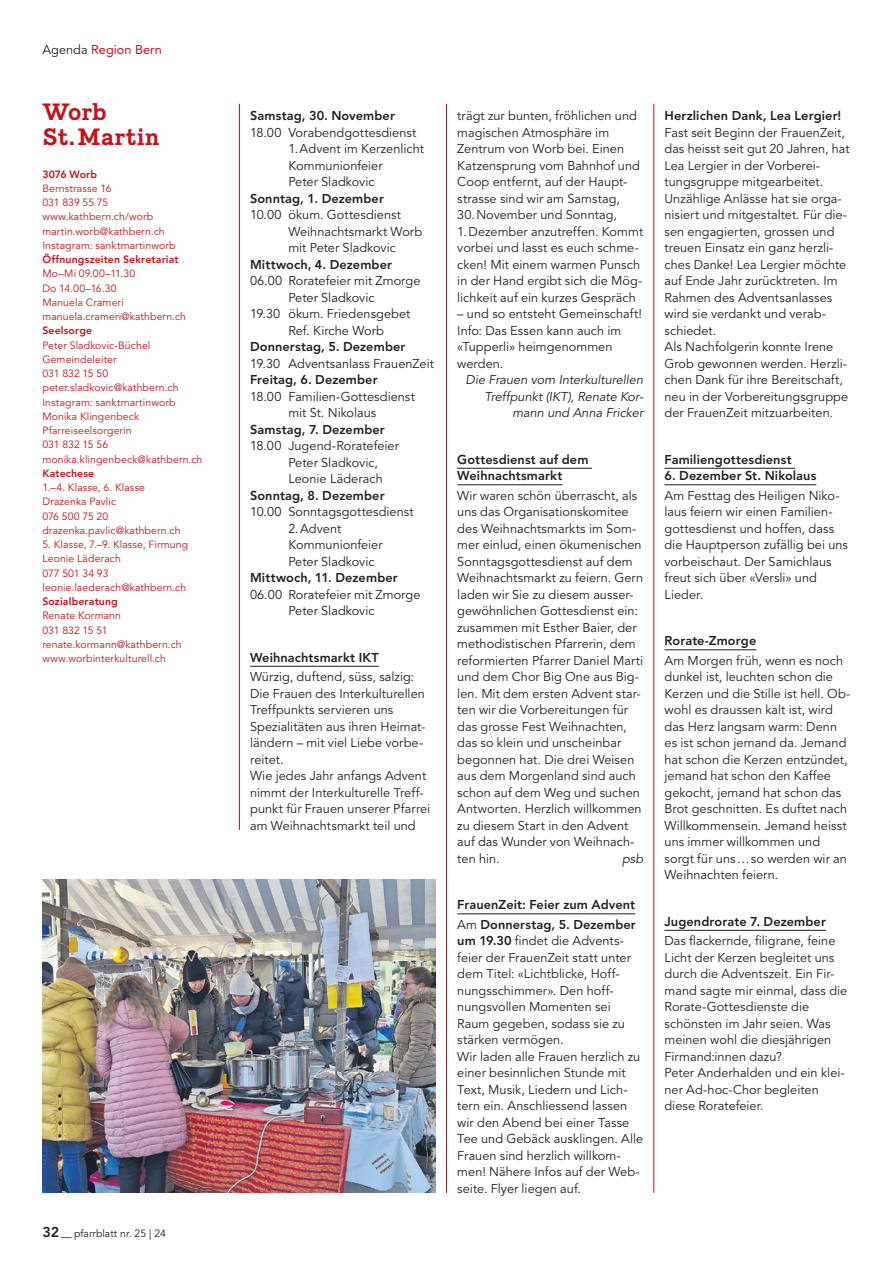
<style>
.page{position:relative;width:893px;height:1263px;background:#fff}
.page>*{position:absolute;margin:0;border:0;box-sizing:border-box;transform-origin:0 0}
.t1{font:700 22.5px/24.8px "Piek";color:#c4121a}
.t2{font:12.75px/16.5px "Avenir LT Std";color:#231f20}
.t3{font:800 12.75px/16.5px "Avenir LT Std";letter-spacing:.005em;color:#231f20}
.t4{font:italic 12.75px/16.5px "Avenir LT Std";color:#231f20;text-align:right}
.t5{font:12.75px "Avenir LT Std";color:#c4121a}
.t6{font:10.5px/14.2px "Avenir LT Std";letter-spacing:.01em;color:#c4121a}
.t7{font:800 10.5px "Avenir LT Std";letter-spacing:.015em;color:#c4121a}
.t8{font:10.5px "Avenir LT Std";color:#231f20}
.s1{color:#231f20}
.s2{font-weight:800;font-size:14.25px}
.s3{font-weight:400}
.s4{font-weight:800}
</style>
<div class="page">
<hr style="left:239px;top:104px;width:1px;height:726px;background:#c4121a">
<hr style="left:446px;top:104px;width:1px;height:1089px;background:#c4121a">
<hr style="left:653px;top:104px;width:1px;height:1089px;background:#c4121a">
<hr style="left:250px;top:666px;width:129px;height:1px;background:#231f20">
<hr style="left:457px;top:468px;width:135px;height:1px;background:#231f20">
<hr style="left:457px;top:484px;width:105px;height:1px;background:#231f20">
<hr style="left:457px;top:913px;width:178px;height:1px;background:#231f20">
<hr style="left:664px;top:468px;width:131px;height:1px;background:#231f20">
<hr style="left:664px;top:484px;width:152px;height:1px;background:#231f20">
<hr style="left:664px;top:649px;width:92px;height:1px;background:#231f20">
<hr style="left:664px;top:930px;width:162px;height:1px;background:#231f20">
<img style="left:43px;top:879px;width:393px;height:314px">
<p class="t5" style="left:43px;top:42px;width:121px"><span class="s1">Agenda</span> Region Bern</p>
<h1 class="t1" style="left:43px;top:100px;width:119px">Worb<br>St.Martin</h1>
<p class="t7" style="left:42px;top:168px;width:56px">3076 Worb</p>
<p class="t6" style="left:42px;top:181px;width:135px">Bernstrasse 16<br>031 839 55 75 www.kathbern.ch/worb martin.worb@kathbern.ch<br>Instagram: sanktmartinworb</p>
<p class="t7" style="left:42px;top:253px;width:138px">Öffnungszeiten Sekretariat</p>
<p class="t6" style="left:42px;top:267px;width:145px">Mo–Mi 09.00–11.30<br>Do 14.00–16.30<br>Manuela Crameri manuela.crameri@kathbern.ch</p>
<p class="t7" style="left:42px;top:325px;width:51px">Seelsorge</p>
<p class="t6" style="left:42px;top:338px;width:162px">Peter Sladkovic-Büchel<br>Gemeindeleiter<br>031 832 15 50 peter.sladkovic@kathbern.ch<br>Instagram: sanktmartinworb<br>Monika Klingenbeck<br>Pfarreiseelsorgerin<br>031 832 15 56 monika.klingenbeck@kathbern.ch</p>
<p class="t7" style="left:42px;top:467px;width:53px">Katechese</p>
<p class="t6" style="left:42px;top:481px;width:140px">1.–4. Klasse, 6. Klasse<br>Drazenka Pavlic<br>076 500 75 20 drazenka.pavlic@kathbern.ch</p>
<p class="t6" style="left:42px;top:538px;width:147px">5. Klasse, 7.–9. Klasse, Firmung<br>Leonie Läderach<br>077 501 34 93 leonie.laederach@kathbern.ch</p>
<p class="t7" style="left:42px;top:595px;width:77px">Sozialberatung</p>
<p class="t6" style="left:42px;top:609px;width:141px">Renate Kormann<br>031 832 15 51 renate.kormann@kathbern.ch www.worbinterkulturell.ch</p>
<p class="t8" style="left:43px;top:1228px;width:125px"><span class="s2">32</span> — pfarrblatt nr. 25 | 24</p>
<p class="t3" style="left:250px;top:108px;width:146px">Samstag, 30. November</p>
<p class="t2" style="left:288px;top:124px;width:137px;text-indent:-38px">18.00 Vorabendgottesdienst<br>1.Advent im Kerzenlicht<br>Kommunionfeier<br>Peter Sladkovic</p>
<p class="t3" style="left:250px;top:190px;width:135px">Sonntag, 1. Dezember</p>
<p class="t2" style="left:288px;top:207px;width:135px;text-indent:-38px">10.00 ökum. Gottesdienst<br>Weihnachtsmarkt Worb mit Peter Sladkovic</p>
<p class="t3" style="left:250px;top:256px;width:144px">Mittwoch, 4. Dezember</p>
<p class="t2" style="left:250px;top:273px;width:172px">06.00 Roratefeier mit Zmorge</p>
<p class="t2" style="left:288px;top:289px;width:88px">Peter Sladkovic</p>
<p class="t2" style="left:250px;top:306px;width:162px">19.30 ökum. Friedensgebet</p>
<p class="t2" style="left:288px;top:322px;width:97px">Ref. Kirche Worb</p>
<p class="t3" style="left:250px;top:339px;width:157px">Donnerstag, 5. Dezember</p>
<p class="t2" style="left:250px;top:355px;width:185px">19.30 Adventsanlass FrauenZeit</p>
<p class="t3" style="left:250px;top:372px;width:129px">Freitag, 6. Dezember</p>
<p class="t2" style="left:250px;top:388px;width:166px;text-align:center">18.00 Familien-Gottesdienst mit St. Nikolaus</p>
<p class="t3" style="left:250px;top:421px;width:136px">Samstag, 7. Dezember</p>
<p class="t2" style="left:288px;top:438px;width:112px;text-indent:-38px">18.00 Jugend-Roratefeier<br>Peter Sladkovic,<br>Leonie Läderach</p>
<p class="t3" style="left:250px;top:487px;width:136px">Sonntag, 8. Dezember</p>
<p class="t2" style="left:288px;top:504px;width:127px;text-indent:-38px">10.00 Sonntagsgottesdienst<br>2.Advent<br>Kommunionfeier<br>Peter Sladkovic</p>
<p class="t3" style="left:250px;top:570px;width:149px">Mittwoch, 11. Dezember</p>
<p class="t2" style="left:250px;top:586px;width:172px;text-align:center">06.00 Roratefeier mit Zmorge<br>Peter Sladkovic</p>
<p class="t3" style="left:250px;top:649px;width:130px">Weihnachtsmarkt IKT</p>
<p class="t2" style="left:250px;top:669px;width:182px">Würzig, duftend, süss, salzig:<br>Die Frauen des Interkulturellen<br>Treffpunkts servieren uns<br>Spezialitäten aus ihren Heimat&shy;ländern – mit viel Liebe vorbe&shy;reitet.<br>Wie jedes Jahr anfangs Advent nimmt der Interkulturelle Treff&shy;punkt für Frauen unserer Pfarrei am Weihnachtsmarkt teil und</p>
<p class="t2" style="left:457px;top:108px;width:187px">trägt zur bunten, fröhlichen und magischen Atmosphäre im<br>Zentrum von Worb bei. Einen<br>Katzensprung vom Bahnhof und<br>Coop entfernt, auf der Haupt&shy;strasse sind wir am Samstag,<br>30.November und Sonntag,<br>1.Dezember anzutreffen. Kommt vorbei und lasst es euch schme&shy;cken! Mit einem warmen Punsch in der Hand ergibt sich die Mög&shy;lichkeit auf ein kurzes Gespräch</p>
<p class="t2" style="left:457px;top:306px;width:186px">– und so entsteht Gemeinschaft!<br>Info: Das Essen kann auch im «Tupperli» heimgenommen werden.</p>
<p class="t4" style="left:465px;top:372px;width:179px">Die Frauen vom Interkulturellen<br>Treffpunkt (IKT), Renate Kor&shy;mann und Anna Fricker</p>
<p class="t3" style="left:457px;top:451px;width:133px">Gottesdienst auf dem<br>Weihnachtsmarkt</p>
<p class="t2" style="left:457px;top:487px;width:187px">Wir waren schön überrascht, als uns das Organisationskomitee des Weihnachtsmarkts im Som&shy;mer einlud, einen ökumenischen<br>Sonntagsgottesdienst auf dem<br>Weihnachtsmarkt zu feiern. Gern laden wir Sie zu diesem ausser&shy;gewöhnlichen Gottesdienst ein: zusammen mit Esther Baier, der methodistischen Pfarrerin, dem reformierten Pfarrer Daniel Marti und dem Chor Big One aus Big&shy;len. Mit dem ersten Advent star&shy;ten wir die Vorbereitungen für das grosse Fest Weihnachten, das so klein und unscheinbar begonnen hat. Die drei Weisen aus dem Morgenland sind auch schon auf dem Weg und suchen<br>Antworten. Herzlich willkommen zu diesem Start in den Advent auf das Wunder von Weihnach&shy;ten hin.</p>
<p class="t4" style="left:622px;top:850px;width:23px">psb</p>
<p class="t3" style="left:457px;top:895px;width:180px;line-height:19.5px">FrauenZeit: Feier zum Advent<br><span class="s3">Am</span> Donnerstag, 5. Dezember</p>
<p class="t2" style="left:457px;top:933px;width:187px"><span class="s4">um 19.30</span> findet die Advents&shy;feier der FrauenZeit statt unter dem Titel: «Lichtblicke, Hoff&shy;nungsschimmer». Den hoff&shy;nungsvollen Momenten sei<br>Raum gegeben, sodass sie zu stärken vermögen.<br>Wir laden alle Frauen herzlich zu einer besinnlichen Stunde mit<br>Text, Musik, Liedern und Lich&shy;tern ein. Anschliessend lassen wir den Abend bei einer Tasse<br>Tee und Gebäck ausklingen. Alle<br>Frauen sind herzlich willkom&shy;men! Nähere Infos auf der Web&shy;seite. Flyer liegen auf.</p>
<p class="t3" style="left:664px;top:108px;width:178px">Herzlichen Dank, Lea Lergier!</p>
<p class="t2" style="left:664px;top:124px;width:187px">Fast seit Beginn der FrauenZeit, das heisst seit gut 20 Jahren, hat<br>Lea Lergier in der Vorberei&shy;tungsgruppe mitgearbeitet.<br>Unzählige Anlässe hat sie orga&shy;nisiert und mitgestaltet. Für die&shy;sen engagierten, grossen und treuen Einsatz ein ganz herzli&shy;ches Danke! Lea Lergier möchte auf Ende Jahr zurücktreten. Im<br>Rahmen des Adventsanlasses wird sie verdankt und verab&shy;schiedet.<br>Als Nachfolgerin konnte Irene<br>Grob gewonnen werden. Herzli&shy;chen Dank für ihre Bereitschaft, neu in der Vorbereitungsgruppe der FrauenZeit mitzuarbeiten.</p>
<p class="t3" style="left:664px;top:451px;width:129px">Familiengottesdienst</p>
<p class="t3" style="left:664px;top:468px;width:153px">6. Dezember St. Nikolaus</p>
<p class="t2" style="left:664px;top:487px;width:185px">Am Festtag des Heiligen Niko&shy;laus feiern wir einen Familien&shy;gottesdienst und hoffen, dass die Hauptperson zufällig bei uns vorbeischaut. Der Samichlaus freut sich über «Versli» und<br>Lieder.</p>
<p class="t3" style="left:664px;top:633px;width:93px">Rorate-Zmorge</p>
<p class="t2" style="left:664px;top:652px;width:187px">Am Morgen früh, wenn es noch dunkel ist, leuchten schon die<br>Kerzen und die Stille ist hell. Ob&shy;wohl es draussen kalt ist, wird das Herz langsam warm: Denn es ist schon jemand da. Jemand hat schon die Kerzen entzündet, jemand hat schon den Kaffee gekocht, jemand hat schon das<br>Brot geschnitten. Es duftet nach<br>Willkommensein. Jemand heisst uns immer willkommen und sorgt für uns… so werden wir an<br>Weihnachten feiern.</p>
<p class="t3" style="left:664px;top:913px;width:163px">Jugendrorate 7. Dezember</p>
<p class="t2" style="left:664px;top:933px;width:184px">Das flackernde, filigrane, feine<br>Licht der Kerzen begleitet uns durch die Adventszeit. Ein Fir&shy;mand sagte mir einmal, dass die<br>Rorate-Gottesdienste die schönsten im Jahr seien. Was meinen wohl die diesjährigen<br>Firmand:innen dazu?<br>Peter Anderhalden und ein klei&shy;ner Ad-hoc-Chor begleiten diese Roratefeier.</p>
</div>
